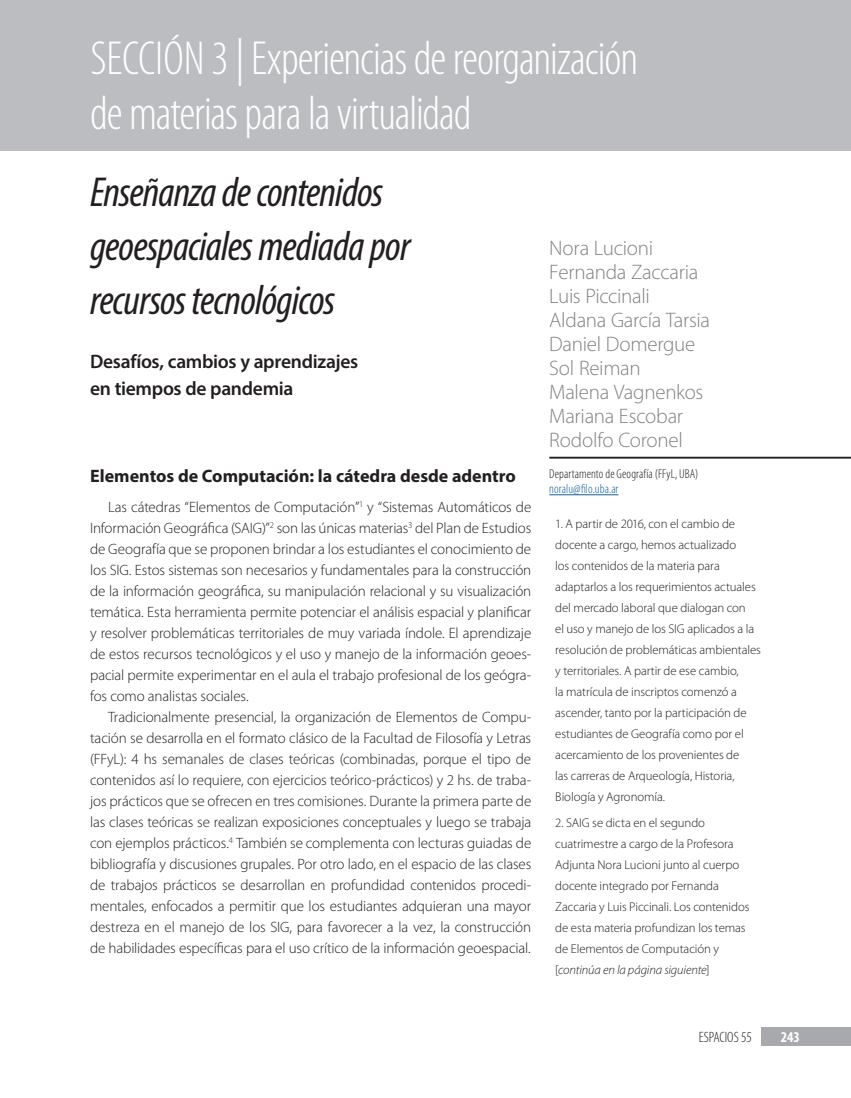
<style>
.page{position:relative;width:851px;height:1098px;background:#fff}
.page>*{position:absolute;margin:0;border:0;box-sizing:border-box;transform-origin:0 0}
.t1{font:300 condensed 48px/55.5px "Myriad Pro";letter-spacing:-.025em;color:#fff}
.Titulo_nota{font:italic condensed 42px/54px "Myriad Pro";letter-spacing:-.02em;color:#231f20}
.t2{font:300 21px/24px "Myriad Pro";letter-spacing:-.015em;color:#808285}
.Subtitulo_nota{font:600 19.5px "Myriad Pro";letter-spacing:-.015em;color:#231f20}
.Subtítulo_nivel_1{font:700 18px "Myriad Pro";color:#231f20}
.Texto_central{font:300 15px/21px "Myriad Pro";letter-spacing:-.01em;color:#231f20;text-align:justify}
.pie_de_pagina{font:300 condensed 15px "Myriad Pro";color:#231f20}
.pie_de_pagina-2{font:700 condensed 15px "Myriad Pro";color:#fff}
.Reseña_biográfica_br{font:300 condensed 12.9px "Myriad Pro";letter-spacing:.01em;color:#231f20}
.Reseña_biográfica_br-2{font:300 condensed 12.9px "Myriad Pro";letter-spacing:.005em;color:#175d9e}
.Notas_al_pie{font:300 12.75px/21px "Myriad Pro";letter-spacing:-.01em;color:#231f20}
.s1{font-style:italic}
</style>
<div class="page">
<div style="left:760px;top:1027px;width:90px;height:18px;background:#a8a9ad"></div>
<div style="left:0;top:0;width:850px;height:151px;background:#bcbdc0"></div>
<hr style="left:549px;top:494px;width:69px;height:1px;background:#175d9e">
<hr style="left:549px;top:456px;width:301px;height:2px;background:#231f20">
<h1 class="t1" style="left:90px;top:31px;width:549px">SECCIÓN 3 | Experiencias de reorganización de materias para la virtualidad</h1>
<p class="Titulo_nota" style="left:90px;top:164px;width:322px">Enseñanza de contenidos geoespaciales mediada por</p>
<p class="Titulo_nota" style="left:90px;top:272px;width:247px">recursos tecnológicos</p>
<p class="Subtitulo_nota" style="left:90px;top:349px;width:270px">Desafíos, cambios y aprendizajes</p>
<p class="Subtitulo_nota" style="left:90px;top:376px;width:205px">en tiempos de pandemia</p>
<p class="Subtítulo_nivel_1" style="left:90px;top:464px;width:427px">Elementos de Computación: la cátedra desde adentro</p>
<p class="Texto_central" style="left:90px;top:496px;width:442px;text-indent:18px">Las cátedras “Elementos de Computación”<sup>1</sup> y “Sistemas Automáticos de Información Geográfica (SAIG)”<sup>2</sup> son las únicas materias<sup>3</sup> del Plan de Estudios de Geografía que se proponen brindar a los estudiantes el conocimiento de los SIG. Estos sistemas son necesarios y fundamentales para la construcción de la información geográfica, su manipulación relacional y su visualización temática. Esta herramienta permite potenciar el análisis espacial y planificar y resolver problemáticas territoriales de muy variada índole. El aprendizaje de estos recursos tecnológicos y el uso y manejo de la información geoes&shy;pacial permite experimentar en el aula el trabajo profesional de los geógra&shy;fos como analistas sociales.</p>
<p class="Texto_central" style="left:90px;top:706px;width:442px;text-indent:18px">Tradicionalmente presencial, la organización de Elementos de Compu&shy;tación se desarrolla en el formato clásico de la Facultad de Filosofía y Letras (FFyL): 4 hs semanales de clases teóricas (combinadas, porque el tipo de contenidos así lo requiere, con ejercicios teórico-prácticos) y 2 hs. de traba&shy;jos prácticos que se ofrecen en tres comisiones. Durante la primera parte de las clases teóricas se realizan exposiciones conceptuales y luego se trabaja con ejemplos prácticos.<sup>4</sup> También se complementa con lecturas guiadas de bibliografía y discusiones grupales. Por otro lado, en el espacio de las clases de trabajos prácticos se desarrollan en profundidad contenidos procedi&shy;mentales, enfocados a permitir que los estudiantes adquieran una mayor destreza en el manejo de los SIG, para favorecer a la vez, la construcción de habilidades específicas para el uso crítico de la información geoespacial.</p>
<h3 class="t2" style="left:549px;top:236px;width:162px">Nora Lucioni<br>Fernanda Zaccaria<br>Luis Piccinali<br>Aldana García Tarsia<br>Daniel Domergue<br>Sol Reiman<br>Malena Vagnenkos<br>Mariana Escobar<br>Rodolfo Coronel</h3>
<p class="Reseña_biográfica_br" style="left:549px;top:466px;width:151px">Departamento de Geografía (FFyL, UBA)</p>
<p class="Reseña_biográfica_br-2" style="left:549px;top:482px;width:71px">noralu@filo.uba.ar</p>
<p class="Notas_al_pie" style="left:555px;top:513px;width:207px">1. A partir de 2016, con el cambio de docente a cargo, hemos actualizado<br>los contenidos de la materia para adaptarlos a los requerimientos actuales del mercado laboral que dialogan con<br>el uso y manejo de los SIG aplicados a la resolución de problemáticas ambientales y territoriales. A partir de ese cambio,<br>la matrícula de inscriptos comenzó a ascender, tanto por la participación de estudiantes de Geografía como por el acercamiento de los provenientes de<br>las carreras de Arqueología, Historia, Biología y Agronomía.</p>
<p class="Notas_al_pie" style="left:555px;top:811px;width:196px">2. SAIG se dicta en el segundo cuatrimestre a cargo de la Profesora Adjunta Nora Lucioni junto al cuerpo docente integrado por Fernanda Zaccaria y Luis Piccinali. Los contenidos de esta materia profundizan los temas de Elementos de Computación y [<span class="s1">continúa en la página siguiente</span>]</p>
<p class="pie_de_pagina" style="left:698px;top:1028px;width:54px">ESPACIOS 55</p>
<p class="pie_de_pagina-2" style="left:780px;top:1027px;width:21px">243</p>
</div>
